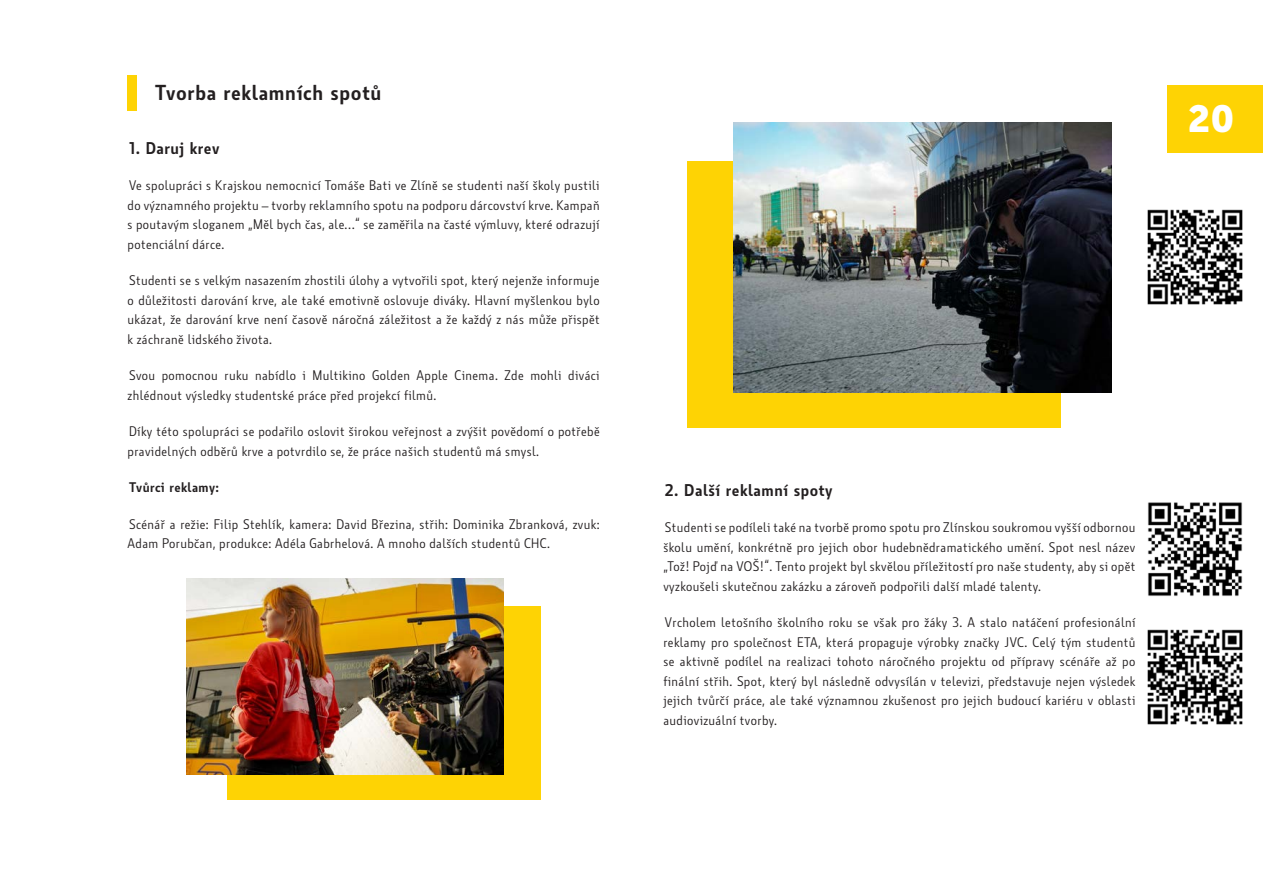
<style>
.page{position:relative;width:1263px;height:893px;background:#fff}
.page>*{position:absolute;margin:0;border:0;box-sizing:border-box;transform-origin:0 0}
.t1{font:37.5px "Museo Sans 900";color:#fff}
.Běžný_odstavec{font:600 21px "Botanika";letter-spacing:.03em;color:#231f20}
.Běžný_odstavec-2{font:600 16.5px "Botanika";letter-spacing:.03em;color:#231f20}
.Běžný_odstavec-3{font:13.5px/19.5px "Botanika";letter-spacing:.03em;color:#231f20;text-align:justify}
.Běžný_odstavec-4{font:600 13.5px "Botanika";letter-spacing:.03em;color:#231f20}
</style>
<div class="page">
<div style="left:1167px;top:85px;width:96px;height:67px;background:#fed304"></div>
<div style="left:128px;top:75px;width:9px;height:36px;background:#fed304"></div>
<div style="left:227px;top:606px;width:313px;height:194px;background:#fed304"></div>
<img style="left:187px;top:578px;width:317px;height:196px">
<div style="left:687px;top:161px;width:373px;height:267px;background:#fed304"></div>
<img style="left:734px;top:122px;width:377px;height:270px">
<img style="left:1147px;top:209px;width:96px;height:96px">
<img style="left:1147px;top:629px;width:96px;height:96px">
<img style="left:1147px;top:502px;width:96px;height:94px">
<p class="Běžný_odstavec" style="left:155px;top:80px;width:228px">Tvorba reklamních spotů</p>
<p class="Běžný_odstavec-2" style="left:129px;top:138px;width:92px">1. Daruj krev</p>
<p class="Běžný_odstavec-3" style="left:128px;top:176px;width:474px">Ve spolupráci s Krajskou nemocnicí Tomáše Bati ve Zlíně se studenti naší školy pustili do významného projektu – tvorby reklamního spotu na podporu dárcovství krve. Kampaň s poutavým sloganem „Měl bych čas, ale…“ se zaměřila na časté výmluvy, které odrazují potenciální dárce.</p>
<p class="Běžný_odstavec-3" style="left:128px;top:271px;width:474px">Studenti se s velkým nasazením zhostili úlohy a vytvořili spot, který nejenže informuje o důležitosti darování krve, ale také emotivně oslovuje diváky. Hlavní myšlenkou bylo ukázat, že darování krve není časově náročná záležitost a že každý z nás může přispět k záchraně lidského života.</p>
<p class="Běžný_odstavec-3" style="left:128px;top:366px;width:474px">Svou pomocnou ruku nabídlo i Multikino Golden Apple Cinema. Zde mohli diváci zhlédnout výsledky studentské práce před projekcí filmů.</p>
<p class="Běžný_odstavec-3" style="left:128px;top:422px;width:474px">Díky této spolupráci se podařilo oslovit širokou veřejnost a zvýšit povědomí o potřebě pravidelných odběrů krve a potvrdilo se, že práce našich studentů má smysl.</p>
<p class="Běžný_odstavec-4" style="left:129px;top:479px;width:92px">Tvůrci reklamy:</p>
<p class="Běžný_odstavec-3" style="left:128px;top:514px;width:473px">Scénář a režie: Filip Stehlík, kamera: David Březina, střih: Dominika Zbranková, zvuk:<br>Adam Porubčan, produkce: Adéla Gabrhelová. A mnoho dalších studentů CHC.</p>
<h1 class="t1" style="left:1188px;top:98px;width:48px">20</h1>
<p class="Běžný_odstavec-2" style="left:665px;top:480px;width:169px">2. Další reklamní spoty</p>
<p class="Běžný_odstavec-3" style="left:663px;top:518px;width:474px">Studenti se podíleli také na tvorbě promo spotu pro Zlínskou soukromou vyšší odbornou školu umění, konkrétně pro jejich obor hudebnědramatického umění. Spot nesl název „Tož! Pojď na VOŠ!“. Tento projekt byl skvělou příležitostí pro naše studenty, aby si opět vyzkoušeli skutečnou zakázku a zároveň podpořili další mladé talenty.</p>
<p class="Běžný_odstavec-3" style="left:663px;top:613px;width:474px">Vrcholem letošního školního roku se však pro žáky 3. A stalo natáčení profesionální reklamy pro společnost ETA, která propaguje výrobky značky JVC. Celý tým studentů se aktivně podílel na realizaci tohoto náročného projektu od přípravy scénáře až po finální střih. Spot, který byl následně odvysílán v televizi, představuje nejen výsledek jejich tvůrčí práce, ale také významnou zkušenost pro jejich budoucí kariéru v oblasti audiovizuální tvorby.</p>
</div>
